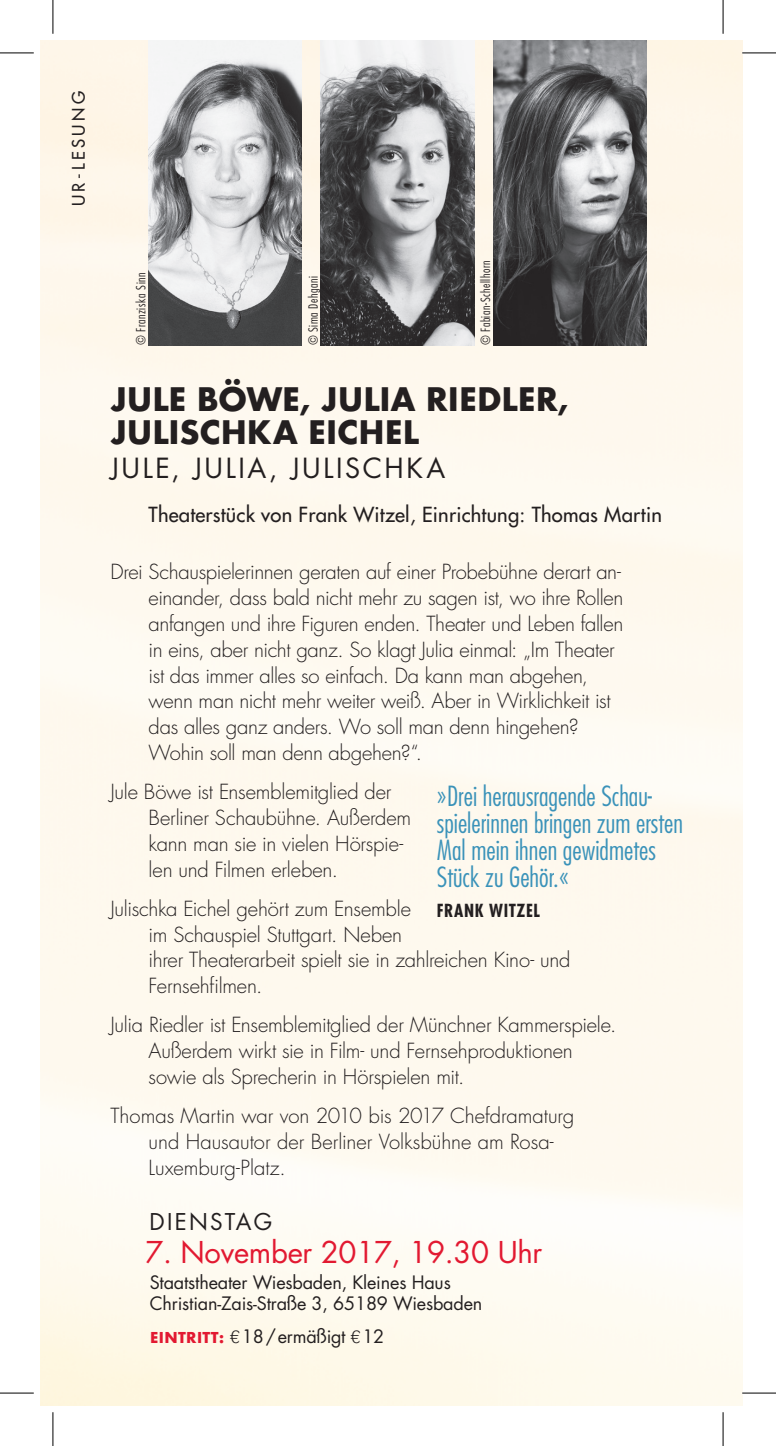
<style>
.page{position:relative;width:776px;height:1446px;background:#fff}
.page>*{position:absolute;margin:0;border:0;box-sizing:border-box;transform-origin:0 0}
.t1{font:700 31.5px/33.8px "Futura";letter-spacing:-.005em;color:#231f20}
.t2{font:29.25px "Futura";letter-spacing:-.01em;color:#e21931}
.t3{font:300 condensed 27px/27px "Futura";color:#3a92b9}
.t4{font:27px "Futura";letter-spacing:.1em;color:#231f20}
.t5{font:22.5px "Futura";letter-spacing:.1em;color:#231f20}
.t6{font:300 20.25px/25.9px "Futura";letter-spacing:-.015em;color:#231f20}
.t7{font:20.25px "Futura";letter-spacing:.01em;color:#231f20}
.t8{font:18px/20.2px "Futura";letter-spacing:-.01em;color:#231f20}
.t9{font:700 condensed 17.55px "Futura";letter-spacing:.035em;color:#231f20}
.t10{font:16.88px "Futura";letter-spacing:.2em;color:#231f20}
.t11{font:300 condensed 12.38px "Futura";letter-spacing:.05em;color:#231f20}
.s1{font-weight:700;font-size:14.62px;color:#e21931}
.s2{font-family:"Helvetica";font-weight:300}
</style>
<div class="page">
<img style="left:40px;top:40px;width:702px;height:1365px">
<img style="left:149px;top:40px;width:153px;height:306px">
<img style="left:493px;top:40px;width:153px;height:306px">
<img style="left:321px;top:40px;width:153px;height:306px">
<hr style="left:0;top:53px;width:34px;height:1px;background:#000">
<hr style="left:742px;top:53px;width:33px;height:1px;background:#000">
<hr style="left:0;top:1392px;width:34px;height:1px;background:#000">
<hr style="left:742px;top:1392px;width:33px;height:1px;background:#000">
<hr style="left:53px;top:0;width:1px;height:34px;background:#000">
<hr style="left:53px;top:1411px;width:1px;height:34px;background:#000">
<hr style="left:722px;top:0;width:1px;height:34px;background:#000">
<hr style="left:722px;top:1411px;width:1px;height:34px;background:#000">
<p class="t10" style="left:68px;top:206px;width:117px;rotate:-90deg">UR-LESUNG</p>
<p class="t11" style="left:133px;top:345px;width:74px;rotate:-90deg">© Franziska Sinn</p>
<p class="t11" style="left:305px;top:345px;width:70px;rotate:-90deg">© Sima Dehgani</p>
<p class="t11" style="left:477px;top:345px;width:86px;rotate:-90deg">© Fabian-Schellhorn</p>
<h1 class="t1" style="left:110px;top:382px;width:460px">JULE BÖWE, JULIA RIEDLER,<br>JULISCHKA EICHEL</h1>
<h3 class="t4" style="left:110px;top:449px;width:336px">JULE, JULIA, JULISCHKA</h3>
<p class="t7" style="left:149px;top:501px;width:514px">Theaterstück von Frank Witzel, Einrichtung: Thomas Martin</p>
<p class="t6" style="left:149px;top:559px;width:476px;text-indent:-38px">Drei Schauspielerinnen geraten auf einer Probebühne derart an&shy;einander, dass bald nicht mehr zu sagen ist, wo ihre Rollen anfangen und ihre Figuren enden. Theater und Leben fallen in eins, aber nicht ganz. So klagt Julia einmal: „Im Theater ist das immer alles so einfach. Da kann man abgehen, wenn man nicht mehr weiter weiß. Aber in Wirklichkeit ist das alles ganz anders. Wo soll man denn hingehen?<br>Wohin soll man denn abgehen?“.</p>
<p class="t6" style="left:149px;top:779px;width:264px;text-indent:-38px">Jule Böwe ist Ensemblemitglied der<br>Berliner Schaubühne. Außerdem kann man sie in vielen Hörspie&shy;len und Filmen erleben.</p>
<p class="t6" style="left:149px;top:895px;width:423px;text-indent:-38px">Julischka Eichel gehört zum Ensemble<br>im Schauspiel Stuttgart. Neben<br>ihrer Theaterarbeit spielt sie in zahlreichen Kino- und Fernsehfilmen.</p>
<p class="t6" style="left:149px;top:1011px;width:469px;text-indent:-38px">Julia Riedler ist Ensemblemitglied der Münchner Kammerspiele.<br>Außerdem wirkt sie in Film- und Fernsehproduktionen sowie als Sprecherin in Hörspielen mit.</p>
<p class="t6" style="left:149px;top:1102px;width:427px;text-indent:-38px">Thomas Martin war von 2010 bis 2017 Chefdramaturg und Hausautor der Berliner Volksbühne am Rosa-<br>Luxemburg-Platz.</p>
<h3 class="t3" style="left:437px;top:781px;width:247px">»Drei herausragende Schau&shy;spielerinnen bringen zum ersten<br>Mal mein ihnen gewidmetes<br>Stück zu Gehör.«</h3>
<p class="t9" style="left:437px;top:898px;width:105px">FRANK WITZEL</p>
<p class="t5" style="left:150px;top:1205px;width:124px">DIENSTAG</p>
<h2 class="t2" style="left:145px;top:1231px;width:398px">7. November 2017, 19.30 Uhr</h2>
<p class="t8" style="left:150px;top:1272px;width:334px">Staatstheater Wiesbaden, Kleines Haus<br>Christian-Zais-Straße 3, 65189 Wiesbaden</p>
<p class="t8" style="left:150px;top:1325px;width:236px"><span class="s1">EINTRITT:</span> <span class="s2">€</span>18/ermäßigt <span class="s2">€</span>12</p>
</div>
